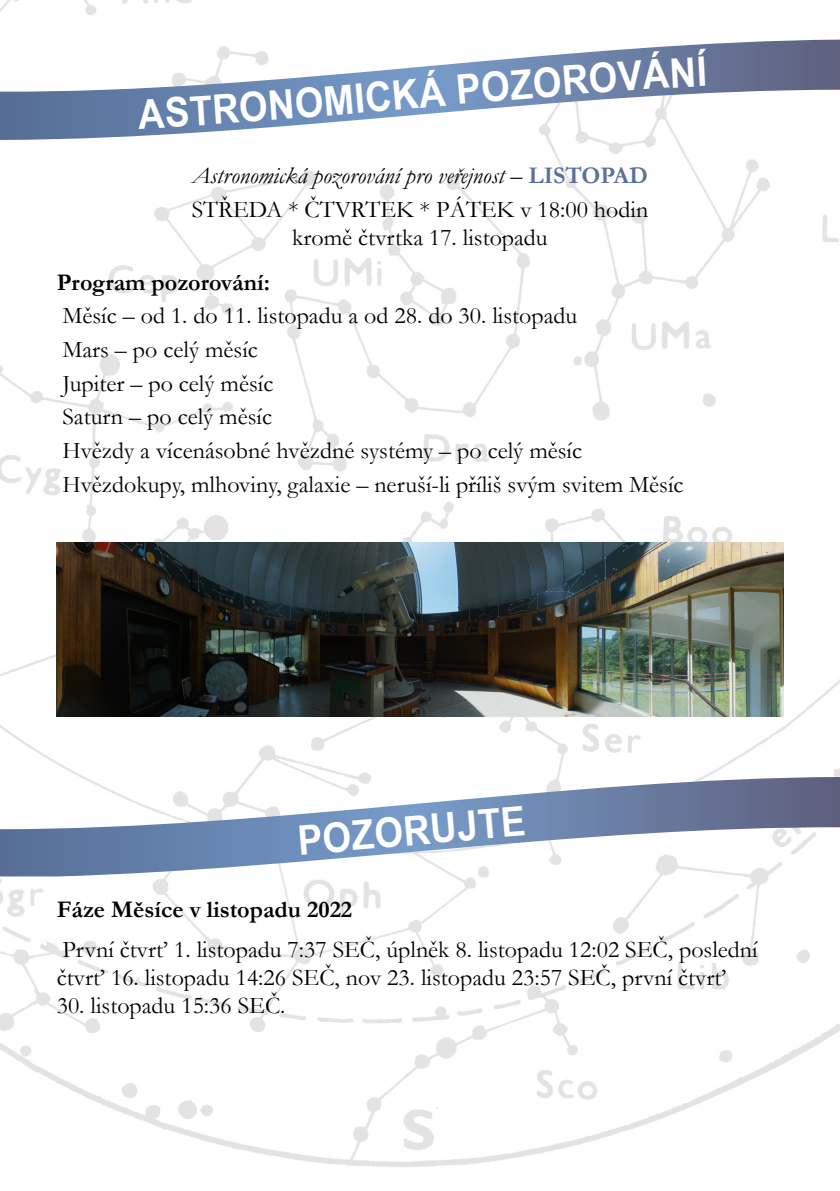
<style>
.page{position:relative;width:840px;height:1191px;background:#fff}
.page>*{position:absolute;margin:0;border:0;box-sizing:border-box;transform-origin:0 0}
.t1{font:700 40.8px "Arial Narrow";color:#fff;scale:1.1 1}
.t2{font:700 40.6px "Arial Narrow";color:#fff;scale:1.1 1}
.t3{font:24px/33.6px "Garamond";color:#000}
.t4{font:italic 24px/33.6px "Garamond";color:#000}
.t5{font:700 24px "Garamond";color:#000}
.s1{font-style:normal}
.s2{font-weight:700;font-style:normal;color:#5a719a}
</style>
<div class="page">
<img style="left:0;top:0;width:839px;height:1167px">
<img style="left:57px;top:542px;width:725px;height:175px">
<svg style="left:0;top:777px;width:839px;height:99px"></svg>
<svg style="left:0;top:40px;width:839px;height:100px"></svg>
<div style="left:137px;top:96px;width:51px;height:32px;background:#627fa9"></div>
<svg style="left:671px;top:49px;width:36px;height:38px"></svg>
<h2 class="t2" style="left:559px;top:50px;width:99px;rotate:-4deg">ROVÁ</h2>
<h2 class="t2" style="left:292px;top:74px;width:244px;rotate:-5deg">OMICKÁ POZO</h2>
<h2 class="t2" style="left:187px;top:81px;width:97px;rotate:-4deg">TRON</h2>
<p class="t4" style="left:192px;top:158px;width:458px">Astronomická pozorování pro veřejnost <span class="s1">–</span> <span class="s2">LISTOPAD<br></span><span class="s1">STŘEDA * ČTVRTEK * PÁTEK v 18:00 hodin</span></p>
<p class="t3" style="left:292px;top:220px;width:257px">kromě čtvrtka 17. listopadu</p>
<p class="t5" style="left:57px;top:266px;width:215px">Program pozorování:</p>
<p class="t3" style="left:62px;top:298px;width:622px">Měsíc – od 1. do 11. listopadu a od 28. do 30. listopadu<br>Mars – po celý měsíc<br>Jupiter – po celý měsíc<br>Saturn – po celý měsíc<br>Hvězdy a vícenásobné hvězdné systémy – po celý měsíc Hvězdokupy, mlhoviny, galaxie – neruší-li příliš svým svitem Měsíc</p>
<h1 class="t1" style="left:295px;top:809px;width:209px;rotate:-5deg">POZORUJTE</h1>
<p class="t5" style="left:57px;top:893px;width:297px">Fáze Měsíce v listopadu 2022</p>
<p class="t3" style="left:57px;top:934px;width:702px;line-height:28px">První čtvrť 1. listopadu 7:37 SEČ, úplněk 8. listopadu 12:02 SEČ, poslední čtvrť 16. listopadu 14:26 SEČ, nov 23. listopadu 23:57 SEČ, první čtvrť</p>
<p class="t3" style="left:57px;top:988px;width:230px">30. listopadu 15:36 SEČ.</p>
</div>
